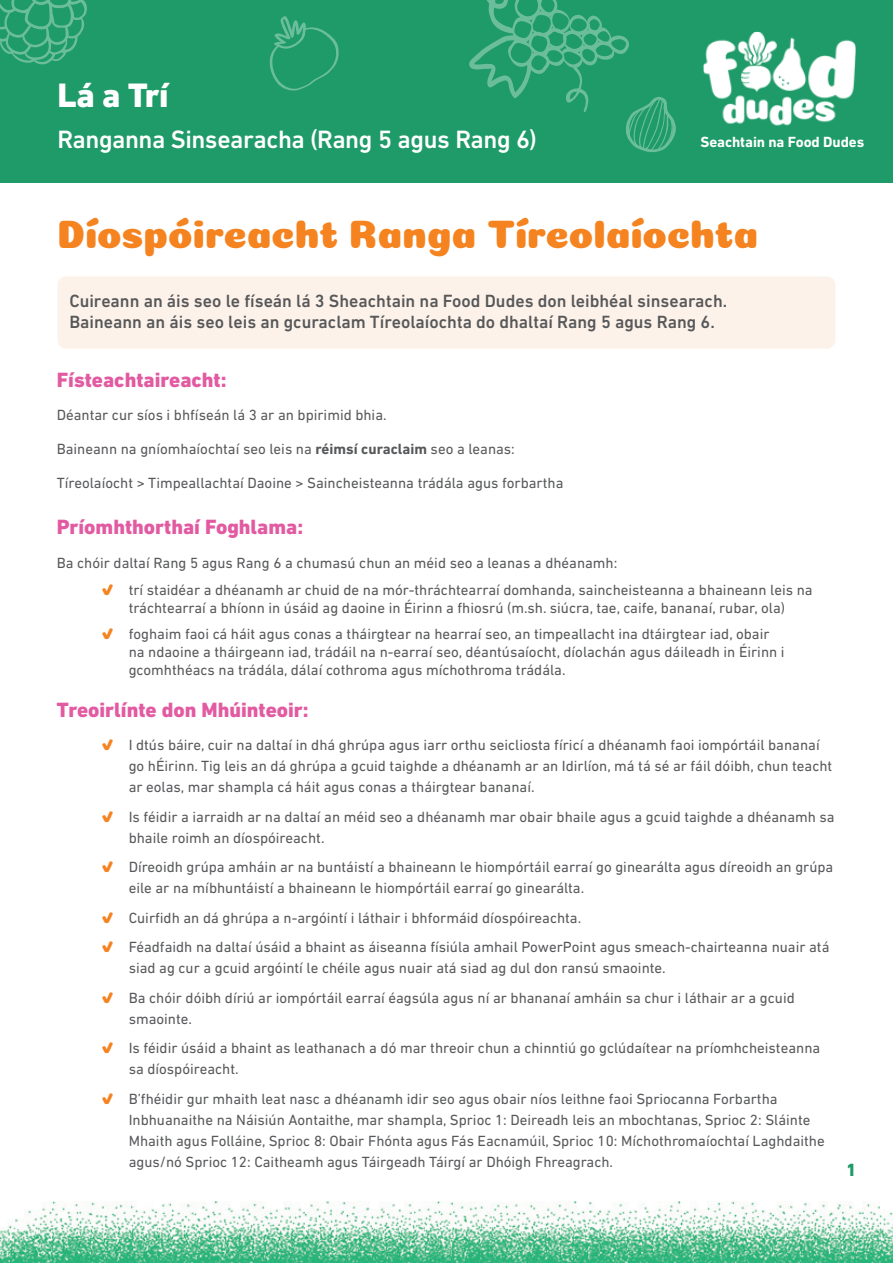
<style>
.page{position:relative;width:893px;height:1263px;background:#fff}
.page>*{position:absolute;margin:0;border:0;box-sizing:border-box;transform-origin:0 0}
.t1{font:39.75px "Coiny";letter-spacing:-.005em;color:#f48320}
.t2{font:800 34.5px "DIN Next LT Pro";color:#fff}
.t3{font:500 25.5px "DIN Next LT Pro";letter-spacing:-.02em;color:#fff}
.t4{font:800 21px "DIN Next LT Pro";color:#e25aa1}
.t5{font:500 18px/21px "DIN Next LT Pro";color:#57585a}
.t6{font:800 18px "DIN Next LT Pro";color:#1e9b68}
.t7{font:15px/21px "DIN Next LT Pro";color:#57585a}
.t8{font:700 15px "DIN Next LT Pro";letter-spacing:-.005em;color:#fff}
.s1{font-weight:700}
.s2{font-family:"Coiny";color:#f48320}
</style>
<div class="page">
<div style="left:0;top:0;width:893px;height:182px;background:#1e9b68"></div>
<img style="left:0;top:1201px;width:893px;height:62px">
<svg style="left:469px;top:0;width:207px;height:152px"></svg>
<svg style="left:0;top:0;width:87px;height:65px"></svg>
<div style="left:57px;top:276px;width:779px;height:73px;background:#fdf2e9;border-radius:9px"></div>
<svg style="left:269px;top:16px;width:70px;height:75px"></svg>
<img style="left:703px;top:32px;width:153px;height:94px">
<h2 class="t2" style="left:57px;top:75px;width:113px">Lá a Trí</h2>
<h3 class="t3" style="left:57px;top:124px;width:481px">Ranganna Sinsearacha (Rang 5 agus Rang 6)</h3>
<p class="t8" style="left:700px;top:133px;width:165px">Seachtain na Food Dudes</p>
<h1 class="t1" style="left:57px;top:211px;width:703px">Díospóireacht Ranga Tíreolaíochta</h1>
<p class="t5" style="left:69px;top:290px;width:659px">Cuireann an áis seo le físeán lá 3 Sheachtain na Food Dudes don leibhéal sinsearach.<br>Baineann an áis seo leis an gcuraclam Tíreolaíochta do dhaltaí Rang 5 agus Rang 6.</p>
<h3 class="t4" style="left:57px;top:367px;width:171px">Físteachtaireacht:</h3>
<p class="t7" style="left:57px;top:405px;width:331px">Déantar cur síos i bhfíseán lá 3 ar an bpirimid bhia.</p>
<p class="t7" style="left:57px;top:438px;width:460px">Baineann na gníomhaíochtaí seo leis na <span class="s1">réimsí curaclaim</span> seo a leanas:</p>
<p class="t7" style="left:57px;top:472px;width:508px">Tíreolaíocht &gt; Timpeallachtaí Daoine &gt; Saincheisteanna trádála agus forbartha</p>
<h3 class="t4" style="left:57px;top:514px;width:248px">Príomhthorthaí Foghlama:</h3>
<p class="t7" style="left:102px;top:549px;width:712px;line-height:26.5px;text-indent:-45px">Ba chóir daltaí Rang 5 agus Rang 6 a chumasú chun an méid seo a leanas a dhéanamh:<br><span class="s2">√</span> trí staidéar a dhéanamh ar chuid de na mór-thráchtearraí domhanda, saincheisteanna a bhaineann leis na</p>
<p class="t7" style="left:102px;top:594px;width:685px;line-height:26.5px;text-indent:27px">tráchtearraí a bhíonn in úsáid ag daoine in Éirinn a fhiosrú (m.sh. siúcra, tae, caife, bananaí, rubar, ola) <span class="s2">√</span> foghaim faoi cá háit agus conas a tháirgtear na hearraí seo, an timpeallacht ina dtáirgtear iad, obair</p>
<p class="t7" style="left:129px;top:643px;width:657px;line-height:18px">na ndaoine a tháirgeann iad, trádáil na n-earraí seo, déantúsaíocht, díolachán agus dáileadh in Éirinn i gcomhthéacs na trádála, dálaí cothroma agus míchothroma trádála.</p>
<h3 class="t4" style="left:57px;top:697px;width:254px">Treoirlínte don Mhúinteoir:</h3>
<p class="t7" style="left:129px;top:734px;width:705px;text-indent:-27px"><span class="s2">√</span> I dtús báire, cuir na daltaí in dhá ghrúpa agus iarr orthu seicliosta fíricí a dhéanamh faoi iompórtáil bananaí go hÉirinn. Tig leis an dá ghrúpa a gcuid taighde a dhéanamh ar an Idirlíon, má tá sé ar fáil dóibh, chun teacht ar eolas, mar shampla cá háit agus conas a tháirgtear bananaí.</p>
<p class="t7" style="left:129px;top:806px;width:707px;text-indent:-27px"><span class="s2">√</span> Is féidir a iarraidh ar na daltaí an méid seo a dhéanamh mar obair bhaile agus a gcuid taighde a dhéanamh sa bhaile roimh an díospóireacht.</p>
<p class="t7" style="left:129px;top:856px;width:706px;text-indent:-27px"><span class="s2">√</span> Díreoidh grúpa amháin ar na buntáistí a bhaineann le hiompórtáil earraí go ginearálta agus díreoidh an grúpa eile ar na míbhuntáistí a bhaineann le hiompórtáil earraí go ginearálta.</p>
<p class="t7" style="left:102px;top:903px;width:729px;line-height:29.5px"><span class="s2">√</span> Cuirfidh an dá ghrúpa a n-argóintí i láthair i bhformáid díospóireachta.<br><span class="s2">√</span> Féadfaidh na daltaí úsáid a bhaint as áiseanna físiúla amhail PowerPoint agus smeach-chairteanna nuair atá</p>
<p class="t7" style="left:102px;top:953px;width:695px;line-height:29.5px;text-indent:27px">siad ag cur a gcuid argóintí le chéile agus nuair atá siad ag dul don ransú smaointe.<br><span class="s2">√</span> Ba chóir dóibh díriú ar iompórtáil earraí éagsúla agus ní ar bhananaí amháin sa chur i láthair ar a gcuid</p>
<p class="t7" style="left:102px;top:1004px;width:720px;line-height:29.5px;text-indent:27px">smaointe.<br><span class="s2">√</span> Is féidir úsáid a bhaint as leathanach a dó mar threoir chun a chinntiú go gclúdaítear na príomhcheisteanna</p>
<p class="t7" style="left:102px;top:1054px;width:677px;line-height:29.5px;text-indent:27px">sa díospóireacht.<br><span class="s2">√</span> B’fhéidir gur mhaith leat nasc a dhéanamh idir seo agus obair níos leithne faoi Spriocanna Forbartha</p>
<p class="t7" style="left:129px;top:1109px;width:698px">Inbhuanaithe na Náisiún Aontaithe, mar shampla, Sprioc 1: Deireadh leis an mbochtanas, Sprioc 2: Sláinte<br>Mhaith agus Folláine, Sprioc 8: Obair Fhónta agus Fás Eacnamúil, Sprioc 10: Míchothromaíochtaí Laghdaithe agus/nó Sprioc 12: Caitheamh agus Táirgeadh Táirgí ar Dhóigh Fhreagrach.</p>
<p class="t6" style="left:846px;top:1159px;width:12px">1</p>
</div>
